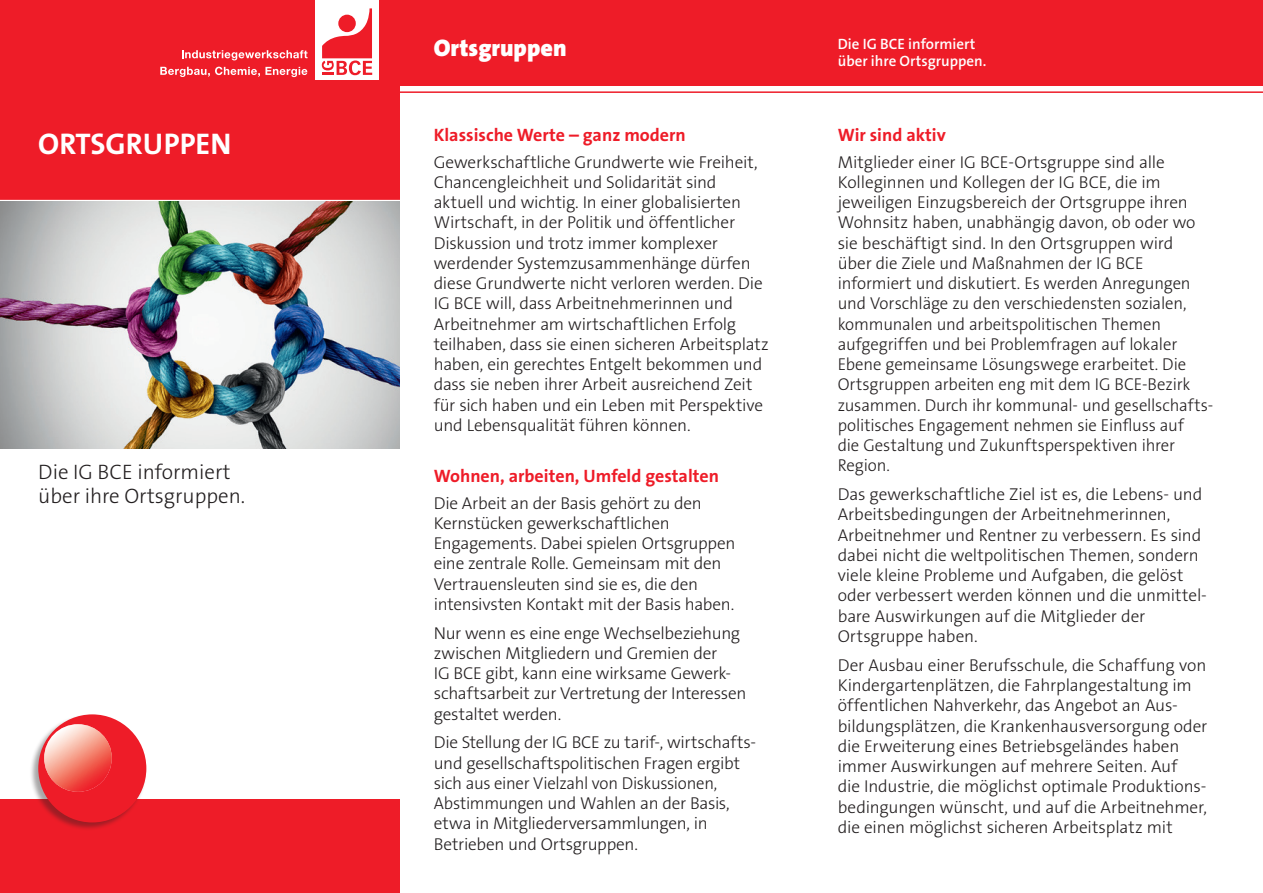
<style>
.page{position:relative;width:1263px;height:893px;background:#fff}
.page>*{position:absolute;margin:0;border:0;box-sizing:border-box;transform-origin:0 0}
.t1{font:700 30px "The Sans B7";color:#fff}
.t2{font:900 24px "The Sans B9";color:#fff}
.t3{font:300 21px/24px "The Sans B3";color:#231f20}
.t4{font:700 18px "The Sans B7";color:#ee1c28}
.t5{font:300 17.25px/20.2px "The Sans B3";letter-spacing:-.01em;color:#231f20}
.t6{font:600 15px/16.5px "The Sans B6";color:#fff}
</style>
<div class="page">
<div style="left:400px;top:0;width:863px;height:85px;background:#ee1c28"></div>
<hr style="left:400px;top:91px;width:863px;height:2px;background:#ee1c28">
<div style="left:0;top:0;width:400px;height:200px;background:#ee1c28"></div>
<div style="left:0;top:799px;width:400px;height:94px;background:#ee1c28"></div>
<div style="left:29px;top:714px;width:117px;height:117px;background:#231f20;opacity:.4"></div>
<svg style="left:38px;top:714px;width:108px;height:108px"></svg>
<svg style="left:44px;top:724px;width:68px;height:68px;background:#f58f83"></svg>
<div style="left:316px;top:0;width:63px;height:79px;background:#fff"></div>
<svg style="left:322px;top:8px;width:50px;height:67px"></svg>
<div style="left:338px;top:15px;width:18px;height:17px;background:#ee1c28;border-radius:50%"></div>
<svg style="left:182px;top:50px;width:126px;height:10px"></svg>
<svg style="left:160px;top:67px;width:147px;height:10px"></svg>
<img style="left:0;top:202px;width:400px;height:247px">
<h1 class="t1" style="left:38px;top:128px;width:195px">ORTSGRUPPEN</h1>
<p class="t3" style="left:38px;top:461px;width:209px">Die IG BCE informiert über ihre Ortsgruppen.</p>
<h2 class="t2" style="left:434px;top:35px;width:134px">Ortsgruppen</h2>
<p class="t6" style="left:838px;top:37px;width:150px">Die IG BCE informiert über ihre Ortsgruppen.</p>
<p class="t4" style="left:434px;top:125px;width:254px">Klassische Werte – ganz modern</p>
<p class="t5" style="left:434px;top:152px;width:337px">Gewerkschaftliche Grundwerte wie Freiheit, Chancengleichheit und Solidarität sind aktuell und wichtig. In einer globalisierten Wirtschaft, in der Politik und öffentlicher Diskussion und trotz immer komplexer werdender Systemzusammenhänge dürfen diese Grundwerte nicht verloren werden. Die IG BCE will, dass Arbeitnehmerinnen und Arbeitnehmer am wirtschaftlichen Erfolg teilhaben, dass sie einen sicheren Arbeitsplatz haben, ein gerechtes Entgelt bekommen und dass sie neben ihrer Arbeit ausreichend Zeit für sich haben und ein Leben mit Perspektive und Lebensqualität führen können.</p>
<p class="t4" style="left:434px;top:466px;width:287px">Wohnen, arbeiten, Umfeld gestalten</p>
<p class="t5" style="left:434px;top:493px;width:303px">Die Arbeit an der Basis gehört zu den Kernstücken gewerkschaftlichen Engagements. Dabei spielen Ortsgruppen eine zentrale Rolle. Gemeinsam mit den Vertrauensleuten sind sie es, die den intensivsten Kontakt mit der Basis haben.</p>
<p class="t5" style="left:434px;top:623px;width:314px">Nur wenn es eine enge Wechselbeziehung zwischen Mitgliedern und Gremien der<br>IG BCE gibt, kann eine wirksame Gewerk&shy;schaftsarbeit zur Vertretung der Interessen gestaltet werden.</p>
<p class="t5" style="left:434px;top:733px;width:324px">Die Stellung der IG BCE zu tarif-, wirtschafts&shy;und gesellschaftspolitischen Fragen ergibt sich aus einer Vielzahl von Diskussionen, Abstimmungen und Wahlen an der Basis, etwa in Mitgliederversammlungen, in Betrieben und Ortsgruppen.</p>
<p class="t4" style="left:838px;top:125px;width:110px">Wir sind aktiv</p>
<p class="t5" style="left:838px;top:152px;width:377px">Mitglieder einer IG BCE-Ortsgruppe sind alle Kolleginnen und Kollegen der IG BCE, die im jeweiligen Einzugsbereich der Ortsgruppe ihren Wohnsitz haben, unabhängig davon, ob oder wo sie beschäftigt sind. In den Ortsgruppen wird<br>über die Ziele und Maßnahmen der IG BCE informiert und diskutiert. Es werden Anregungen und Vorschläge zu den verschiedensten sozialen, kommunalen und arbeitspolitischen Themen aufgegriffen und bei Problemfragen auf lokaler Ebene gemeinsame Lösungswege erarbeitet. Die Ortsgruppen arbeiten eng mit dem IG BCE-Bezirk zusammen. Durch ihr kommunal- und gesellschafts&shy;politisches Engagement nehmen sie Einfluss auf<br>die Gestaltung und Zukunftsperspektiven ihrer Region.</p>
<p class="t5" style="left:838px;top:485px;width:371px">Das gewerkschaftliche Ziel ist es, die Lebens- und Arbeitsbedingungen der Arbeitnehmerinnen, Arbeitnehmer und Rentner zu verbessern. Es sind dabei nicht die weltpolitischen Themen, sondern viele kleine Probleme und Aufgaben, die gelöst oder verbessert werden können und die unmittel&shy;bare Auswirkungen auf die Mitglieder der Ortsgruppe haben.</p>
<p class="t5" style="left:838px;top:655px;width:371px">Der Ausbau einer Berufsschule, die Schaffung von Kindergartenplätzen, die Fahrplangestaltung im öffentlichen Nahverkehr, das Angebot an Aus&shy;bildungsplätzen, die Krankenhausversorgung oder die Erweiterung eines Betriebsgeländes haben immer Auswirkungen auf mehrere Seiten. Auf<br>die Industrie, die möglichst optimale Produktions&shy;bedingungen wünscht, und auf die Arbeitnehmer, die einen möglichst sicheren Arbeitsplatz mit</p>
</div>
